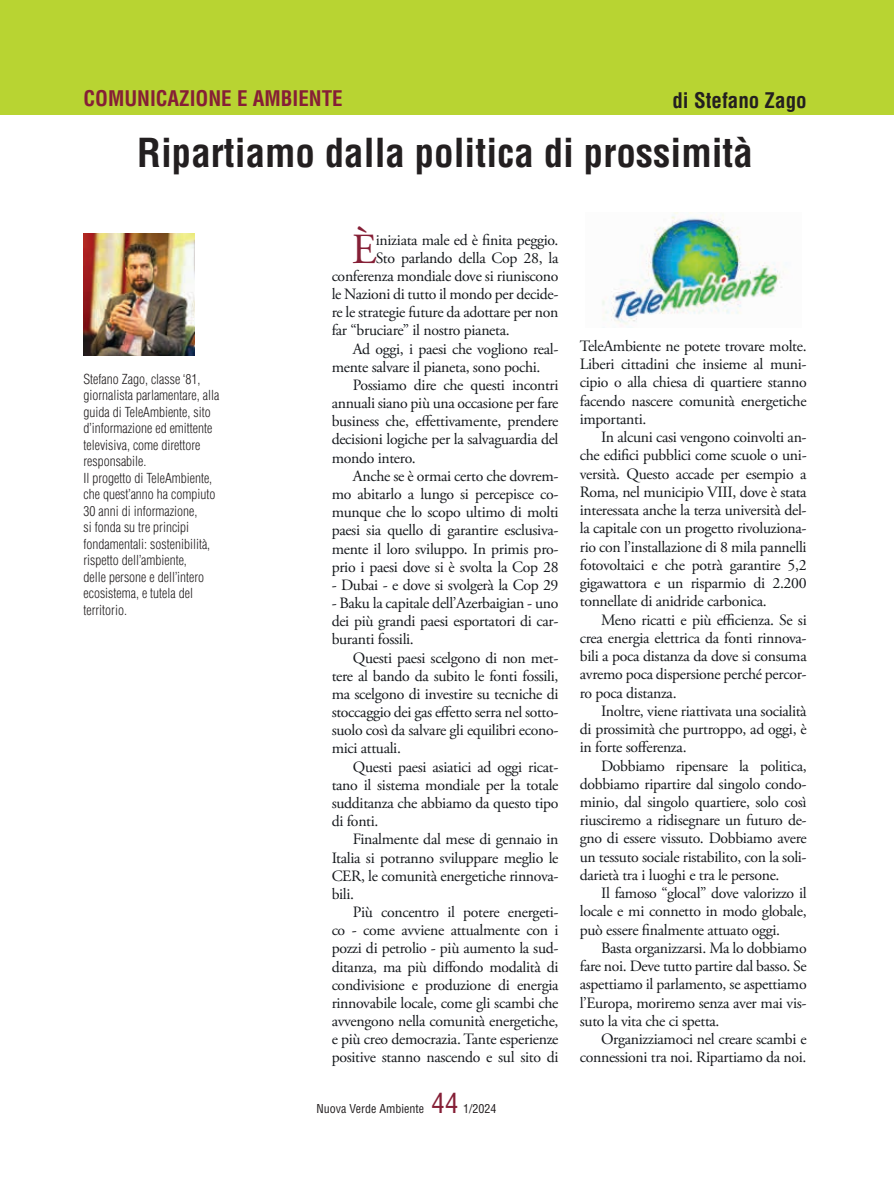
<style>
.page{position:relative;width:894px;height:1190px;background:#fff}
.page>*{position:absolute;margin:0;border:0;box-sizing:border-box;transform-origin:0 0}
.t1{font:42.9px "Adobe Garamond Pro";color:#851f36}
.t2{font:700 condensed 39px "Helvetica";color:#231f20}
.t3{font:condensed 27px "Helvetica";color:#851f36}
.t4{font:700 condensed 21px "Helvetica";color:#851f36}
.t5{font:700 condensed 21px "Helvetica";color:#231f20}
.t6{font:15.75px/18.3px "Adobe Garamond Pro";letter-spacing:-.02em;color:#15181c;text-align:justify}
.t7{font:300 condensed 13.5px/16.5px "Helvetica";color:#231f20}
.t8{font:condensed 12px "Helvetica";color:#231f20}
</style>
<div class="page">
<div style="left:0;top:0;width:894px;height:115px;background:#b8d432"></div>
<img style="left:602px;top:212px;width:182px;height:116px">
<img style="left:84px;top:233px;width:110px;height:123px">
<h3 class="t4" style="left:84px;top:86px;width:261px">COMUNICAZIONE E AMBIENTE</h3>
<h3 class="t5" style="left:672px;top:88px;width:136px">di Stefano Zago</h3>
<h2 class="t2" style="left:137px;top:129px;width:617px">Ripartiamo dalla politica di prossimità</h2>
<p class="t7" style="left:84px;top:371px;width:137px">Stefano Zago, classe ‘81, giornalista parlamentare, alla guida di TeleAmbiente, sito d’informazione ed emittente televisiva, come direttore responsabile.<br>Il progetto di TeleAmbiente, che quest’anno ha compiuto<br>30 anni di informazione,<br>si fonda su tre principi fondamentali: sostenibilità, rispetto dell’ambiente,<br>delle persone e dell’intero ecosistema, e tutela del territorio.</p>
<h1 class="t1" style="left:352px;top:223px;width:27px">È</h1>
<p class="t6" style="left:376px;top:231px;width:184px">iniziata male ed è finita peggio.</p>
<p class="t6" style="left:376px;top:249px;width:184px">Sto parlando della Cop 28, la</p>
<p class="t6" style="left:332px;top:267px;width:228px">conferenza mondiale dove si riuniscono</p>
<p class="t6" style="left:332px;top:285px;width:228px">le Nazioni di tutto il mondo per decide-</p>
<p class="t6" style="left:332px;top:304px;width:228px">re le strategie future da adottare per non</p>
<p class="t6" style="left:332px;top:322px;width:180px">far “bruciare” il nostro pianeta.</p>
<p class="t6" style="left:353px;top:340px;width:207px">Ad oggi, i paesi che vogliono real-</p>
<p class="t6" style="left:332px;top:358px;width:210px">mente salvare il pianeta, sono pochi.</p>
<p class="t6" style="left:353px;top:376px;width:207px">Possiamo dire che questi incontri</p>
<p class="t6" style="left:332px;top:395px;width:228px">annuali siano più una occasione per fare</p>
<p class="t6" style="left:332px;top:413px;width:228px">business che, effettivamente, prendere</p>
<p class="t6" style="left:332px;top:431px;width:228px">decisioni logiche per la salvaguardia del</p>
<p class="t6" style="left:332px;top:449px;width:86px">mondo intero.</p>
<p class="t6" style="left:353px;top:467px;width:207px">Anche se è ormai certo che dovrem-</p>
<p class="t6" style="left:332px;top:485px;width:228px">mo abitarlo a lungo si percepisce co-</p>
<p class="t6" style="left:332px;top:504px;width:228px">munque che lo scopo ultimo di molti</p>
<p class="t6" style="left:332px;top:522px;width:228px">paesi sia quello di garantire esclusiva-</p>
<p class="t6" style="left:332px;top:540px;width:228px">mente il loro sviluppo. In primis pro-</p>
<p class="t6" style="left:332px;top:558px;width:228px">prio i paesi dove si è svolta la Cop 28</p>
<p class="t6" style="left:332px;top:576px;width:228px">- Dubai - e dove si svolgerà la Cop 29</p>
<p class="t6" style="left:332px;top:595px;width:228px">- Baku la capitale dell’Azerbaigian - uno dei più grandi paesi esportatori di car&shy;buranti fossili.</p>
<p class="t6" style="left:332px;top:649px;width:228px;text-indent:21px">Questi paesi scelgono di non met&shy;tere al bando da subito le fonti fossili, ma scelgono di investire su tecniche di stoccaggio dei gas effetto serra nel sotto&shy;suolo così da salvare gli equilibri econo&shy;mici attuali.</p>
<p class="t6" style="left:332px;top:758px;width:228px;text-indent:21px">Questi paesi asiatici ad oggi ricat&shy;tano il sistema mondiale per la totale sudditanza che abbiamo da questo tipo di fonti.</p>
<p class="t6" style="left:332px;top:831px;width:228px;text-indent:21px">Finalmente dal mese di gennaio in Italia si potranno sviluppare meglio le CER, le comunità energetiche rinnova&shy;bili.</p>
<p class="t6" style="left:332px;top:904px;width:228px;text-indent:21px">Più concentro il potere energeti&shy;co - come avviene attualmente con i pozzi di petrolio - più aumento la sud&shy;ditanza, ma più diffondo modalità di condivisione e produzione di energia rinnovabile locale, come gli scambi che avvengono nella comunità energetiche, e più creo democrazia. Tante esperienze positive stanno nascendo e sul sito di</p>
<h3 class="t3" style="left:431px;top:1086px;width:28px">44</h3>
<p class="t8" style="left:316px;top:1101px;width:109px">Nuova Verde Ambiente</p>
<p class="t8" style="left:463px;top:1101px;width:35px">1/2024</p>
<p class="t6" style="left:580px;top:337px;width:228px">TeleAmbiente ne potete trovare molte.<br>Liberi cittadini che insieme al muni&shy;cipio o alla chiesa di quartiere stanno facendo nascere comunità energetiche importanti.</p>
<p class="t6" style="left:580px;top:429px;width:228px;text-indent:21px">In alcuni casi vengono coinvolti an&shy;che edifici pubblici come scuole o uni&shy;versità. Questo accade per esempio a Roma, nel municipio VIII, dove è stata interessata anche la terza università del&shy;la capitale con un progetto rivoluziona&shy;rio con l’installazione di 8 mila pannelli fotovoltaici e che potrà garantire 5,2 gigawattora e un risparmio di 2.200 tonnellate di anidride carbonica.</p>
<p class="t6" style="left:580px;top:611px;width:228px;text-indent:21px">Meno ricatti e più efficienza. Se si crea energia elettrica da fonti rinnova&shy;bili a poca distanza da dove si consuma avremo poca dispersione perché percor&shy;ro poca distanza.</p>
<p class="t6" style="left:580px;top:702px;width:228px;text-indent:21px">Inoltre, viene riattivata una socialità di prossimità che purtroppo, ad oggi, è in forte sofferenza.</p>
<p class="t6" style="left:580px;top:757px;width:228px;text-indent:21px">Dobbiamo ripensare la politica, dobbiamo ripartire dal singolo condo&shy;minio, dal singolo quartiere, solo così riusciremo a ridisegnare un futuro de&shy;gno di essere vissuto. Dobbiamo avere un tessuto sociale ristabilito, con la soli&shy;darietà tra i luoghi e tra le persone.</p>
<p class="t6" style="left:580px;top:885px;width:228px;text-indent:21px">Il famoso “glocal” dove valorizzo il locale e mi connetto in modo globale, può essere finalmente attuato oggi.</p>
<p class="t6" style="left:580px;top:939px;width:228px;text-indent:21px">Basta organizzarsi. Ma lo dobbiamo fare noi. Deve tutto partire dal basso. Se aspettiamo il parlamento, se aspettiamo l’Europa, moriremo senza aver mai vis&shy;suto la vita che ci spetta.</p>
<p class="t6" style="left:580px;top:1030px;width:228px;text-align:right">Organizziamoci nel creare scambi e connessioni tra noi. Ripartiamo da noi.</p>
</div>
